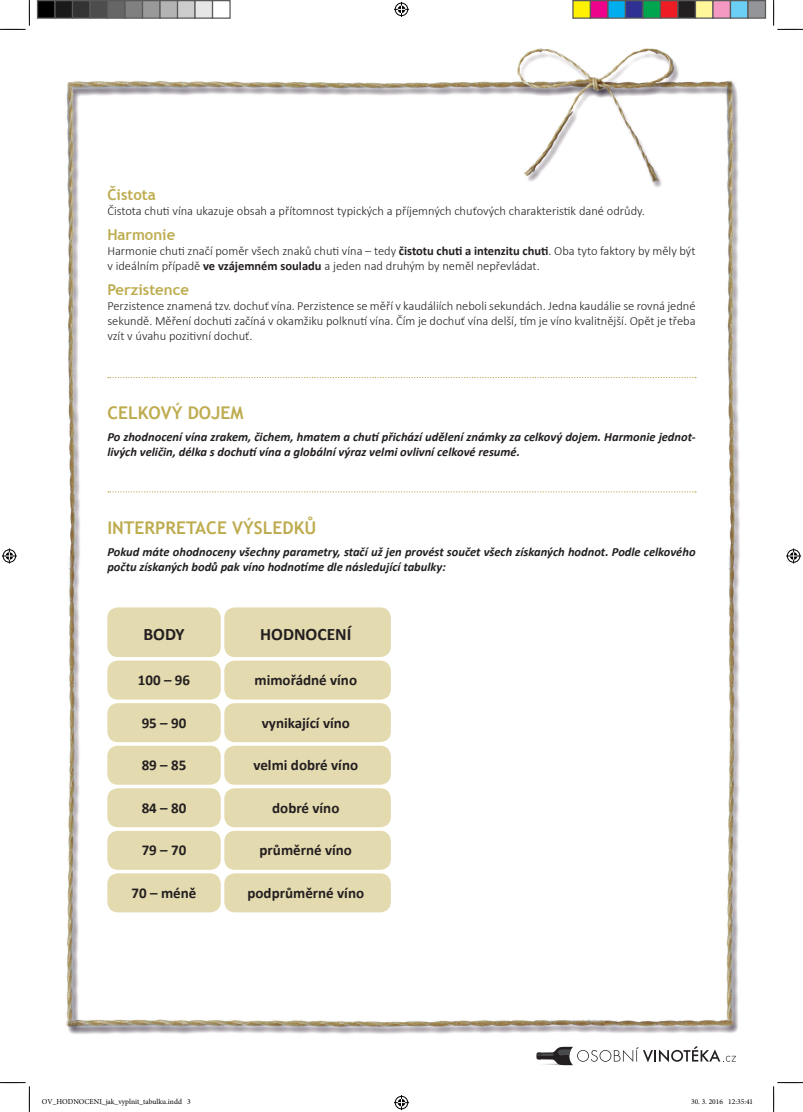
<style>
.page{position:relative;width:803px;height:1112px;background:#fff}
.page>*{position:absolute;margin:0;border:0;box-sizing:border-box;transform-origin:0 0}
.t1{font:700 17.5px "Trebuchet MS";color:#beac50}
.t2{font:700 17.5px "Calibri";color:#231f20}
.t3{font:700 15px "Calibri";color:#231f20}
.t4{font:700 15px "Trebuchet MS";color:#beac50}
.t5{font:300 12.5px/15px "Calibri";color:#231f20}
.t6{font:italic 700 12.5px/15px "Calibri";color:#231f20}
.t7{font:7.5px "Minion Pro";color:#000}
.s1{font-weight:700}
</style>
<div class="page">
<img style="left:66px;top:48px;width:674px;height:1018px">
<img style="left:529px;top:1062px;width:7px;height:2px">
<svg style="left:536px;top:1045px;width:200px;height:19px"></svg>
<div style="left:224px;top:607px;width:167px;height:50px;background:#e4daaf;border-radius:11px"></div>
<div style="left:224px;top:660px;width:167px;height:39px;background:#e4daaf;border-radius:11px"></div>
<div style="left:224px;top:703px;width:167px;height:39px;background:#e4daaf;border-radius:11px"></div>
<div style="left:224px;top:745px;width:167px;height:39px;background:#e4daaf;border-radius:11px"></div>
<div style="left:224px;top:788px;width:167px;height:39px;background:#e4daaf;border-radius:11px"></div>
<div style="left:224px;top:830px;width:167px;height:39px;background:#e4daaf;border-radius:11px"></div>
<div style="left:224px;top:873px;width:167px;height:39px;background:#e4daaf;border-radius:11px"></div>
<div style="left:107px;top:607px;width:114px;height:50px;background:#e4daaf;border-radius:11px"></div>
<div style="left:107px;top:660px;width:114px;height:39px;background:#e4daaf;border-radius:11px"></div>
<div style="left:107px;top:703px;width:114px;height:39px;background:#e4daaf;border-radius:11px"></div>
<div style="left:107px;top:745px;width:114px;height:39px;background:#e4daaf;border-radius:11px"></div>
<div style="left:107px;top:788px;width:114px;height:39px;background:#e4daaf;border-radius:11px"></div>
<div style="left:107px;top:830px;width:114px;height:39px;background:#e4daaf;border-radius:11px"></div>
<div style="left:107px;top:873px;width:114px;height:39px;background:#e4daaf;border-radius:11px"></div>
<svg style="left:108px;top:377px;width:588px;height:1px"></svg>
<svg style="left:108px;top:491px;width:588px;height:1px"></svg>
<svg style="left:0;top:0;width:30px;height:30px"></svg>
<svg style="left:0;top:1082px;width:30px;height:29px"></svg>
<svg style="left:773px;top:0;width:30px;height:30px"></svg>
<svg style="left:773px;top:1082px;width:30px;height:29px"></svg>
<svg style="left:394px;top:2px;width:15px;height:15px"></svg>
<svg style="left:394px;top:1095px;width:15px;height:14px"></svg>
<svg style="left:2px;top:548px;width:15px;height:15px"></svg>
<svg style="left:786px;top:548px;width:15px;height:15px"></svg>
<div style="left:38px;top:1px;width:17px;height:17px;background:#000"></div>
<div style="left:37px;top:0;width:19px;height:19px;border:1px solid #595959"></div>
<div style="left:55px;top:1px;width:18px;height:17px;background:#1a1a1a"></div>
<div style="left:54px;top:0;width:19px;height:19px;border:1px solid #595959"></div>
<div style="left:73px;top:1px;width:17px;height:17px;background:#333"></div>
<div style="left:72px;top:0;width:19px;height:19px;border:1px solid #595959"></div>
<div style="left:90px;top:1px;width:18px;height:17px;background:#4d4d4d"></div>
<div style="left:89px;top:0;width:19px;height:19px;border:1px solid #595959"></div>
<div style="left:108px;top:1px;width:17px;height:17px;background:#666"></div>
<div style="left:107px;top:0;width:19px;height:19px;border:1px solid #595959"></div>
<div style="left:125px;top:1px;width:18px;height:17px;background:#808080"></div>
<div style="left:124px;top:0;width:19px;height:19px;border:1px solid #595959"></div>
<div style="left:143px;top:1px;width:17px;height:17px;background:#999"></div>
<div style="left:142px;top:0;width:19px;height:19px;border:1px solid #595959"></div>
<div style="left:160px;top:1px;width:18px;height:17px;background:#b3b3b3"></div>
<div style="left:159px;top:0;width:19px;height:19px;border:1px solid #595959"></div>
<div style="left:178px;top:1px;width:17px;height:17px;background:#ccc"></div>
<div style="left:177px;top:0;width:19px;height:19px;border:1px solid #595959"></div>
<div style="left:195px;top:1px;width:18px;height:17px;background:#e6e6e6"></div>
<div style="left:194px;top:0;width:19px;height:19px;border:1px solid #595959"></div>
<div style="left:212px;top:0;width:19px;height:19px;border:1px solid #595959"></div>
<div style="left:573px;top:1px;width:17px;height:17px;background:#fff101"></div>
<div style="left:572px;top:0;width:19px;height:19px;border:1px solid #595959"></div>
<div style="left:590px;top:1px;width:18px;height:17px;background:#ed028c"></div>
<div style="left:590px;top:0;width:18px;height:19px;border:1px solid #595959"></div>
<div style="left:608px;top:1px;width:17px;height:17px;background:#00aeef"></div>
<div style="left:607px;top:0;width:19px;height:19px;border:1px solid #595959"></div>
<div style="left:625px;top:1px;width:18px;height:17px;background:#2e3092"></div>
<div style="left:625px;top:0;width:18px;height:19px;border:1px solid #595959"></div>
<div style="left:643px;top:1px;width:17px;height:17px;background:#00a54f"></div>
<div style="left:642px;top:0;width:19px;height:19px;border:1px solid #595959"></div>
<div style="left:660px;top:1px;width:18px;height:17px;background:#ee1d23"></div>
<div style="left:660px;top:0;width:18px;height:19px;border:1px solid #595959"></div>
<div style="left:678px;top:1px;width:17px;height:17px;background:#231f20"></div>
<div style="left:677px;top:0;width:19px;height:19px;border:1px solid #595959"></div>
<div style="left:695px;top:1px;width:18px;height:17px;background:#fff79a"></div>
<div style="left:695px;top:0;width:18px;height:19px;border:1px solid #595959"></div>
<div style="left:713px;top:1px;width:17px;height:17px;background:#f499c2"></div>
<div style="left:712px;top:0;width:19px;height:19px;border:1px solid #595959"></div>
<div style="left:730px;top:1px;width:18px;height:17px;background:#6bcff6"></div>
<div style="left:730px;top:0;width:18px;height:19px;border:1px solid #595959"></div>
<div style="left:748px;top:1px;width:17px;height:17px;background:#939598"></div>
<div style="left:747px;top:0;width:19px;height:19px;border:1px solid #595959"></div>
<p class="t4" style="left:107px;top:185px;width:50px">Čistota</p>
<p class="t5" style="left:107px;top:203px;width:539px">Čistota chuti vína ukazuje obsah a přítomnost typických a příjemných chuťových charakteristik dané odrůdy.</p>
<p class="t4" style="left:107px;top:225px;width:69px">Harmonie</p>
<p class="t5" style="left:107px;top:243px;width:590px">Harmonie chuti značí poměr všech znaků chuti vína – tedy <span class="s1">čistotu chuti a intenzitu chuti</span>. Oba tyto faktory by měly být v ideálním případě <span class="s1">ve vzájemném souladu</span> a jeden nad druhým by neměl nepřevládat.</p>
<p class="t4" style="left:107px;top:280px;width:83px">Perzistence</p>
<p class="t5" style="left:107px;top:298px;width:590px;text-align:justify">Perzistence znamená tzv. dochuť vína. Perzistence se měří v kaudáliích neboli sekundách. Jedna kaudálie se rovná jedné sekundě. Měření dochuti začíná v okamžiku polknutí vína. Čím je dochuť vína delší, tím je víno kvalitnější. Opět je třeba vzít v úvahu pozitivní dochuť.</p>
<h1 class="t1" style="left:107px;top:401px;width:138px">CELKOVÝ DOJEM</h1>
<p class="t6" style="left:107px;top:428px;width:590px">Po zhodnocení vína zrakem, čichem, hmatem a chutí přichází udělení známky za celkový dojem. Harmonie jednot&shy;livých veličin, délka s dochutí vína a globální výraz velmi ovlivní celkové resumé.</p>
<h1 class="t1" style="left:107px;top:517px;width:210px">INTERPRETACE VÝSLEDKŮ</h1>
<p class="t6" style="left:107px;top:544px;width:590px">Pokud máte ohodnoceny všechny parametry, stačí už jen provést součet všech získaných hodnot. Podle celkového počtu získaných bodů pak víno hodnotíme dle následující tabulky:</p>
<h1 class="t2" style="left:143px;top:621px;width:43px">BODY</h1>
<h1 class="t2" style="left:260px;top:621px;width:93px">HODNOCENÍ</h1>
<p class="t3" style="left:138px;top:669px;width:54px">100 – 96</p>
<p class="t3" style="left:255px;top:669px;width:104px">mimořádné víno</p>
<p class="t3" style="left:142px;top:712px;width:46px">95 – 90</p>
<p class="t3" style="left:262px;top:712px;width:90px">vynikající víno</p>
<p class="t3" style="left:142px;top:754px;width:46px">89 – 85</p>
<p class="t3" style="left:253px;top:754px;width:106px">velmi dobré víno</p>
<p class="t3" style="left:142px;top:797px;width:46px">84 – 80</p>
<p class="t3" style="left:272px;top:797px;width:69px">dobré víno</p>
<p class="t3" style="left:142px;top:839px;width:46px">79 – 70</p>
<p class="t3" style="left:260px;top:839px;width:94px">průměrné víno</p>
<p class="t3" style="left:132px;top:882px;width:66px">70 – méně</p>
<p class="t3" style="left:247px;top:882px;width:118px">podprůměrné víno</p>
<p class="t7" style="left:42px;top:1096px;width:150px">OV_HODNOCENI_jak_vyplnit_tabulku.indd 3</p>
<p class="t7" style="left:691px;top:1096px;width:64px">30. 3. 2016 12:35:41</p>
</div>
